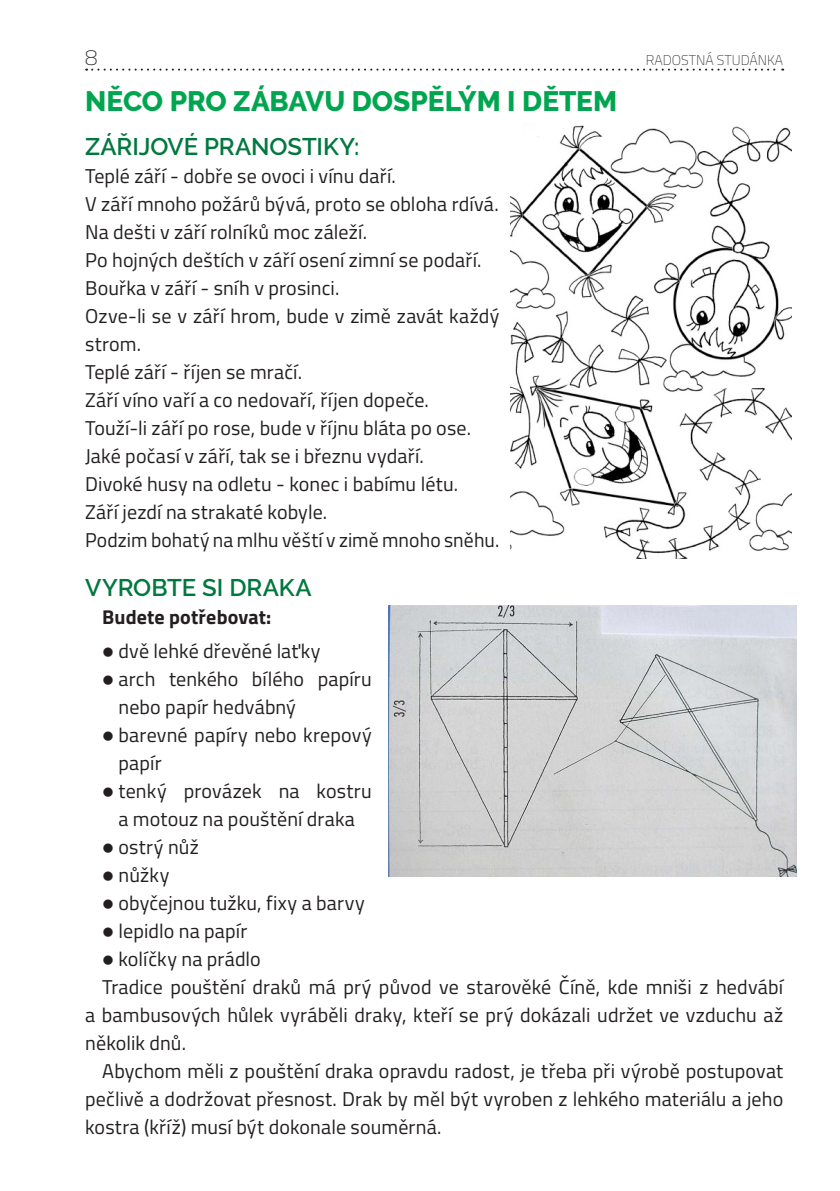
<style>
.page{position:relative;width:840px;height:1191px;background:#fff}
.page>*{position:absolute;margin:0;border:0;box-sizing:border-box;transform-origin:0 0}
.titulek{font:800 28px "Raleway";letter-spacing:-.005em;color:#00a54f}
.podtitulek{font:600 24px "Raleway";letter-spacing:-.005em;color:#00783e}
.t1{font:200 22px "Titillium Web";color:#231f20}
.zaklad{font:20px/28px "Titillium Web";letter-spacing:.005em;color:#231f20}
.zaklad-2{font:700 20px "Titillium Web";letter-spacing:.005em;color:#231f20}
.t2{font:200 14px "Titillium Web";color:#231f20}
</style>
<div class="page">
<svg style="left:86px;top:69px;width:696px;height:2px"></svg>
<img style="left:510px;top:125px;width:281px;height:433px">
<img style="left:388px;top:605px;width:408px;height:271px">
<p class="t1" style="left:85px;top:41px;width:14px">8</p>
<p class="t2" style="left:645px;top:50px;width:139px">RADOSTNÁ STUDÁNKA</p>
<p class="titulek" style="left:85px;top:86px;width:533px">NĚCO PRO ZÁBAVU DOSPĚLÝM I DĚTEM</p>
<p class="podtitulek" style="left:85px;top:132px;width:275px">ZÁŘIJOVÉ PRANOSTIKY:</p>
<p class="zaklad" style="left:85px;top:161px;width:312px">Teplé září - dobře se ovoci i vínu daří.</p>
<p class="zaklad" style="left:85px;top:189px;width:415px">V září mnoho požárů bývá, proto se obloha rdívá.</p>
<p class="zaklad" style="left:85px;top:217px;width:283px">Na dešti v září rolníků moc záleží.</p>
<p class="zaklad" style="left:85px;top:245px;width:398px">Po hojných deštích v září osení zimní se podaří.</p>
<p class="zaklad" style="left:85px;top:273px;width:255px">Bouřka v září - sníh v prosinci.</p>
<p class="zaklad" style="left:85px;top:301px;width:415px">Ozve-li se v září hrom, bude v zimě zavát každý strom.</p>
<p class="zaklad" style="left:85px;top:357px;width:218px">Teplé září - říjen se mračí.</p>
<p class="zaklad" style="left:85px;top:385px;width:345px">Září víno vaří a co nedovaří, říjen dopeče.</p>
<p class="zaklad" style="left:85px;top:413px;width:387px">Touží-li září po rose, bude v říjnu bláta po ose.</p>
<p class="zaklad" style="left:85px;top:441px;width:340px">Jaké počasí v září, tak se i březnu vydaří.</p>
<p class="zaklad" style="left:85px;top:469px;width:374px">Divoké husy na odletu - konec i babímu létu.</p>
<p class="zaklad" style="left:85px;top:497px;width:243px">Září jezdí na strakaté kobyle.</p>
<p class="zaklad" style="left:85px;top:525px;width:415px">Podzim bohatý na mlhu věští v zimě mnoho sněhu.</p>
<p class="podtitulek" style="left:85px;top:573px;width:228px">VYROBTE SI DRAKA</p>
<p class="zaklad-2" style="left:102px;top:601px;width:171px">Budete potřebovat:</p>
<p class="zaklad" style="left:102px;top:635px;width:220px">● dvě lehké dřevěné laťky</p>
<p class="zaklad" style="left:118px;top:663px;width:254px;text-indent:-16px">● arch tenkého bílého papíru nebo papír hedvábný</p>
<p class="zaklad" style="left:118px;top:719px;width:254px;text-indent:-16px">● barevné papíry nebo krepový papír</p>
<p class="zaklad" style="left:102px;top:775px;width:271px;text-align:center">● tenký provázek na kostru a motouz na pouštění draka</p>
<p class="zaklad" style="left:102px;top:831px;width:98px">● ostrý nůž</p>
<p class="zaklad" style="left:102px;top:859px;width:69px">● nůžky</p>
<p class="zaklad" style="left:102px;top:887px;width:264px">● obyčejnou tužku, fixy a barvy</p>
<p class="zaklad" style="left:102px;top:915px;width:146px">● lepidlo na papír</p>
<p class="zaklad" style="left:102px;top:943px;width:160px">● kolíčky na prádlo</p>
<p class="zaklad" style="left:85px;top:971px;width:699px;text-align:justify;text-indent:17px">Tradice pouštění draků má prý původ ve starověké Číně, kde mniši z hedvábí a bambusových hůlek vyráběli draky, kteří se prý dokázali udržet ve vzduchu až několik dnů.</p>
<p class="zaklad" style="left:85px;top:1055px;width:699px;text-align:justify;text-indent:17px">Abychom měli z pouštění draka opravdu radost, je třeba při výrobě postupovat pečlivě a dodržovat přesnost. Drak by měl být vyroben z lehkého materiálu a jeho kostra (kříž) musí být dokonale souměrná.</p>
</div>
